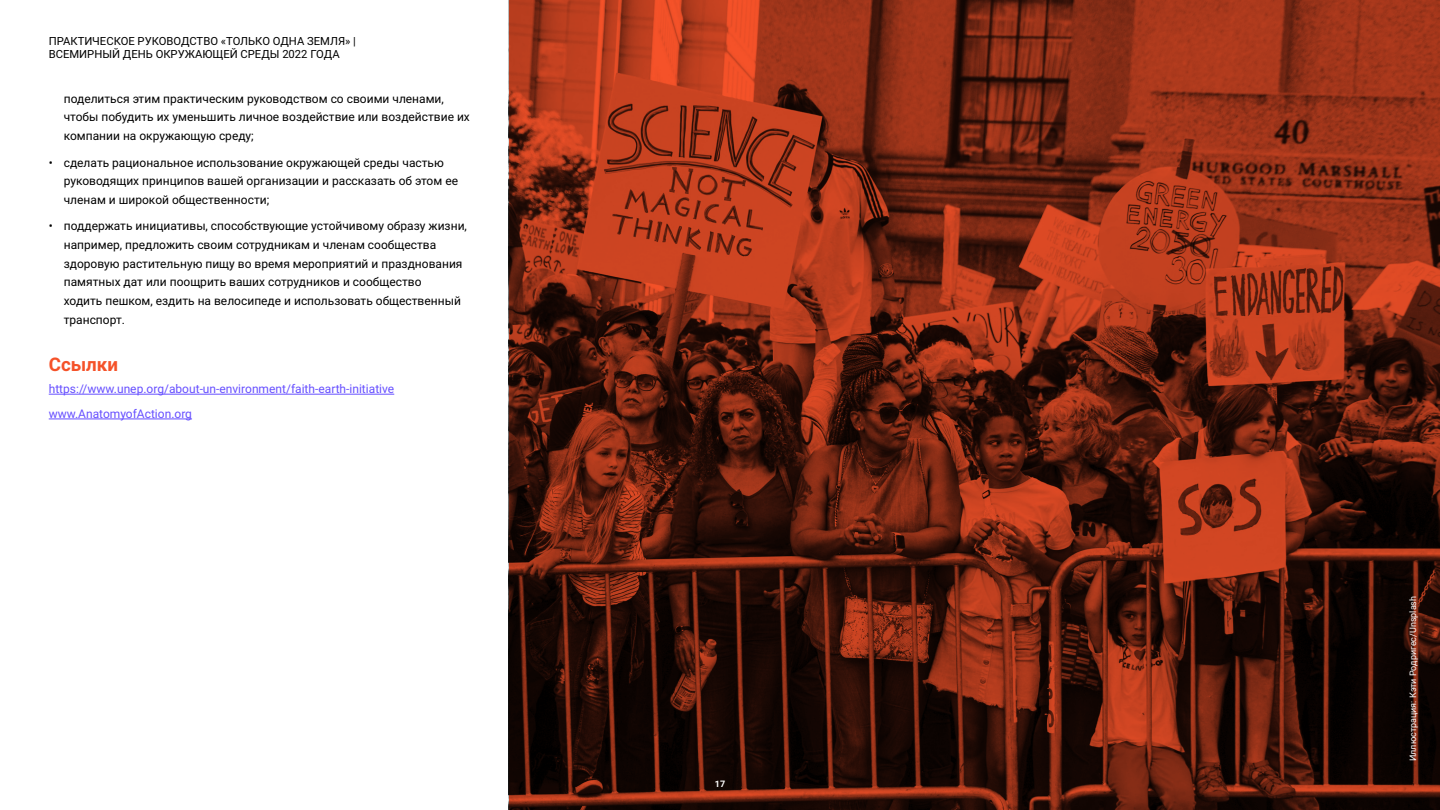
<style>
.page{position:relative;width:1440px;height:810px;background:#fff}
.page>*{position:absolute;margin:0;border:0;box-sizing:border-box;transform-origin:0 0}
.t1{font:700 18.75px "Roboto";color:#f55229}
.t2{font:12px/18.8px "Roboto";color:#000}
.No_Spacing{font:12px "Roboto";color:#664fff}
.t3{font:11.25px/13.5px "Roboto";color:#000}
.t4{font:9px "Roboto";color:#fff}
.t5{font:700 9px "Roboto";color:#fff}
</style>
<div class="page">
<hr style="left:49px;top:394px;width:345px;height:1px;background:#664fff">
<hr style="left:49px;top:419px;width:143px;height:1px;background:#664fff">
<img style="left:509px;top:0;width:931px;height:810px">
<p class="t3" style="left:49px;top:33px;width:309px">ПРАКТИЧЕСКОЕ РУКОВОДСТВО «ТОЛЬКО ОДНА ЗЕМЛЯ» |<br>ВСЕМИРНЫЙ ДЕНЬ ОКРУЖАЮЩЕЙ СРЕДЫ 2022 ГОДА</p>
<p class="t2" style="left:64px;top:89px;width:408px">поделиться этим практическим руководством со своими членами, чтобы побудить их уменьшить личное воздействие или воздействие их компании на окружающую среду;</p>
<p class="t2" style="left:64px;top:152px;width:396px;text-indent:-15px">• сделать рациональное использование окружающей среды частью руководящих принципов вашей организации и рассказать об этом ее членам и широкой общественности;</p>
<p class="t2" style="left:64px;top:216px;width:405px;text-indent:-15px">• поддержать инициативы, способствующие устойчивому образу жизни, например, предложить своим сотрудникам и членам сообщества здоровую растительную пищу во время мероприятий и празднования памятных дат или поощрить ваших сотрудников и сообщество<br>ходить пешком, ездить на велосипеде и использовать общественный транспорт.</p>
<p class="t1" style="left:49px;top:351px;width:71px">Ссылки</p>
<p class="No_Spacing" style="left:49px;top:380px;width:347px">https://www.unep.org/about-un-environment/faith-earth-initiative</p>
<p class="No_Spacing" style="left:49px;top:405px;width:145px">www.AnatomyofAction.org</p>
<p class="t5" style="left:715px;top:777px;width:12px">17</p>
<p class="t4" style="left:1407px;top:761px;width:167px;rotate:-90deg">Иллюстрация: Кэти Родригес/Unsplash</p>
</div>
